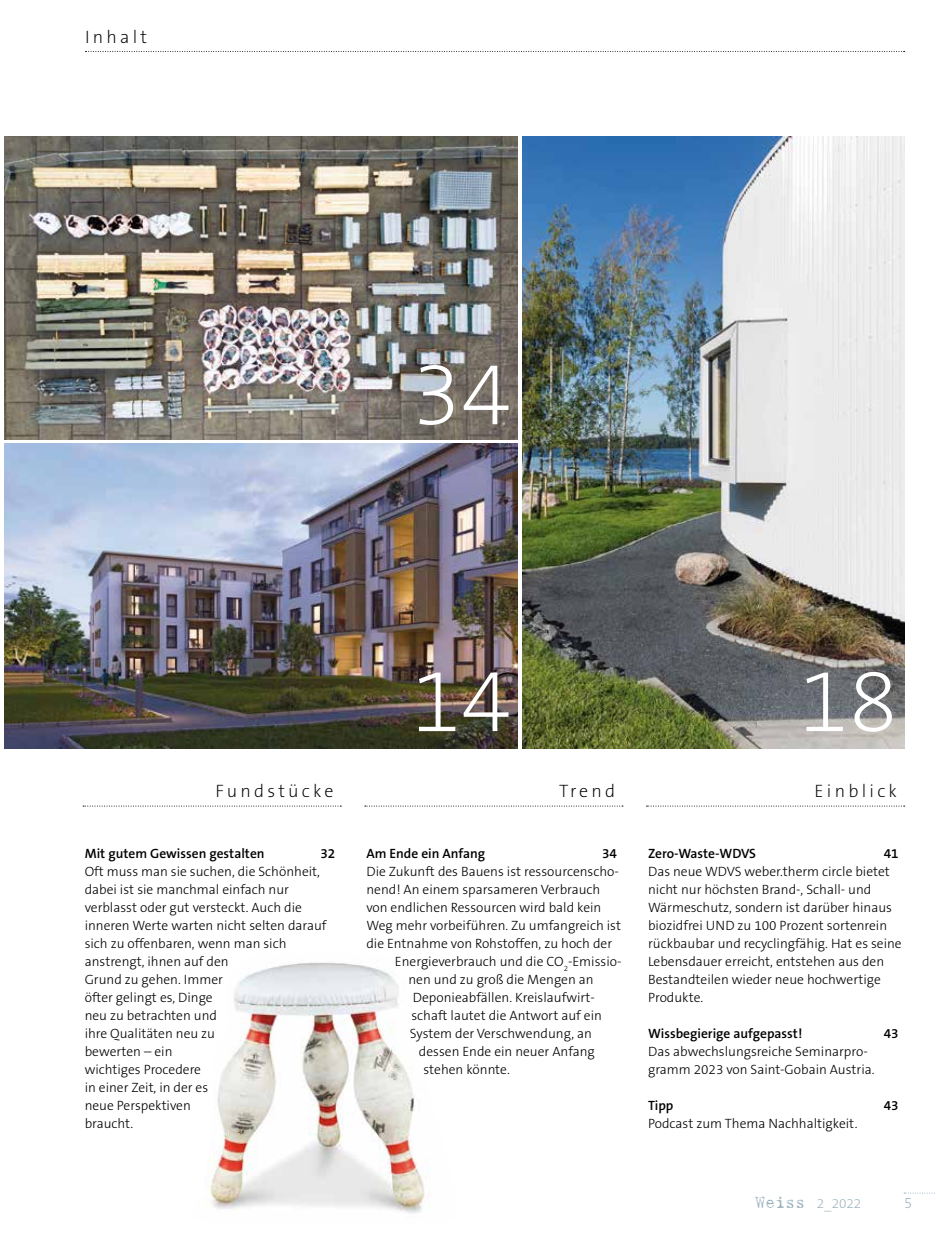
<style>
.page{position:relative;width:936px;height:1234px;background:#fff}
.page>*{position:absolute;margin:0;border:0;box-sizing:border-box;transform-origin:0 0}
.t1{font:200 90px "The Sans B2";color:#fff}
.t2{font:200 18px "The Sans B2";letter-spacing:.18em;color:#000}
.t3{font:200 15px "The Sans B2";color:#92abb7}
.t4{font:300 13.5px/18px "The Sans B3";color:#000}
.t5{font:600 13.5px "The Sans B6";color:#000}
.t6{font:200 13.5px "The Sans B2";color:#92abb7}
.s1{font-family:"Harting";font-weight:400;font-size:16.5px}
</style>
<div class="page">
<svg style="left:904px;top:1192px;width:31px;height:1px"></svg>
<img style="left:522px;top:137px;width:382px;height:611px">
<img style="left:4px;top:137px;width:513px;height:302px">
<img style="left:4px;top:444px;width:513px;height:304px">
<svg style="left:85px;top:51px;width:819px;height:1px"></svg>
<svg style="left:365px;top:805px;width:258px;height:1px"></svg>
<svg style="left:646px;top:805px;width:258px;height:1px"></svg>
<svg style="left:83px;top:805px;width:258px;height:1px"></svg>
<img style="left:206px;top:963px;width:224px;height:250px">
<h2 class="t2" style="left:85px;top:27px;width:64px">Inhalt</h2>
<h1 class="t1" style="left:411px;top:345px;width:100px">34</h1>
<h1 class="t1" style="left:411px;top:652px;width:100px">14</h1>
<h1 class="t1" style="left:799px;top:652px;width:100px">18</h1>
<h2 class="t2" style="left:215px;top:781px;width:120px">Fundstücke</h2>
<h2 class="t2" style="left:559px;top:781px;width:58px">Trend</h2>
<h2 class="t2" style="left:814px;top:781px;width:84px">Einblick</h2>
<p class="t5" style="left:85px;top:846px;width:181px">Mit gutem Gewissen gestalten</p>
<p class="t5" style="left:320px;top:846px;width:16px">32</p>
<p class="t4" style="left:85px;top:862px;width:243px">Oft muss man sie suchen, die Schönheit, dabei ist sie manchmal einfach nur verblasst oder gut versteckt. Auch die inneren Werte warten nicht selten darauf sich zu offenbaren, wenn man sich anstrengt, ihnen auf den<br>Grund zu gehen. Immer<br>öfter gelingt es, Dinge<br>neu zu betrachten und<br>ihre Qualitäten neu zu<br>bewerten – ein<br>wichtiges Procedere<br>in einer Zeit, in der es<br>neue Perspektiven<br>braucht.</p>
<p class="t5" style="left:366px;top:846px;width:120px">Am Ende ein Anfang</p>
<p class="t5" style="left:602px;top:846px;width:16px">34</p>
<p class="t4" style="left:366px;top:862px;width:254px">Die Zukunft des Bauens ist ressourcenscho-</p>
<p class="t4" style="left:366px;top:880px;width:235px">nend! An einem sparsameren Verbrauch</p>
<p class="t4" style="left:366px;top:898px;width:236px">von endlichen Ressourcen wird bald kein</p>
<p class="t4" style="left:366px;top:916px;width:256px">Weg mehr vorbeiführen. Zu umfangreich ist</p>
<p class="t4" style="left:366px;top:934px;width:247px">die Entnahme von Rohstoffen, zu hoch der</p>
<p class="t4" style="left:395px;top:952px;width:228px">Energieverbrauch und die CO<sub>2</sub>-Emissio-</p>
<p class="t4" style="left:408px;top:970px;width:187px">nen und zu groß die Mengen an</p>
<p class="t4" style="left:413px;top:988px;width:183px">Deponieabfällen. Kreislaufwirt-</p>
<p class="t4" style="left:411px;top:1006px;width:192px">schaft lautet die Antwort auf ein</p>
<p class="t4" style="left:410px;top:1024px;width:183px">System der Verschwendung, an</p>
<p class="t4" style="left:419px;top:1042px;width:177px">dessen Ende ein neuer Anfang</p>
<p class="t4" style="left:423px;top:1060px;width:88px">stehen könnte.</p>
<p class="t5" style="left:648px;top:846px;width:109px">Zero-Waste-WDVS</p>
<p class="t5" style="left:883px;top:846px;width:16px">41</p>
<p class="t4" style="left:648px;top:862px;width:255px">Das neue WDVS weber.therm circle bietet nicht nur höchsten Brand-, Schall- und Wärmeschutz, sondern ist darüber hinaus biozidfrei UND zu 100 Prozent sortenrein rückbaubar und recyclingfähig. Hat es seine Lebensdauer erreicht, entstehen aus den Bestandteilen wieder neue hochwertige Produkte.</p>
<p class="t5" style="left:648px;top:1026px;width:156px">Wissbegierige aufgepasst!</p>
<p class="t5" style="left:883px;top:1026px;width:16px">43</p>
<p class="t4" style="left:648px;top:1042px;width:228px">Das abwechslungsreiche Seminarpro&shy;gramm 2023 von Saint-Gobain Austria.</p>
<p class="t5" style="left:648px;top:1098px;width:27px">Tipp</p>
<p class="t5" style="left:883px;top:1098px;width:16px">43</p>
<p class="t4" style="left:648px;top:1114px;width:211px">Podcast zum Thema Nachhaltigkeit.</p>
<p class="t6" style="left:755px;top:1195px;width:108px"><span class="s1">Weiss</span> 2_2022</p>
<p class="t3" style="left:904px;top:1194px;width:10px">5</p>
</div>
